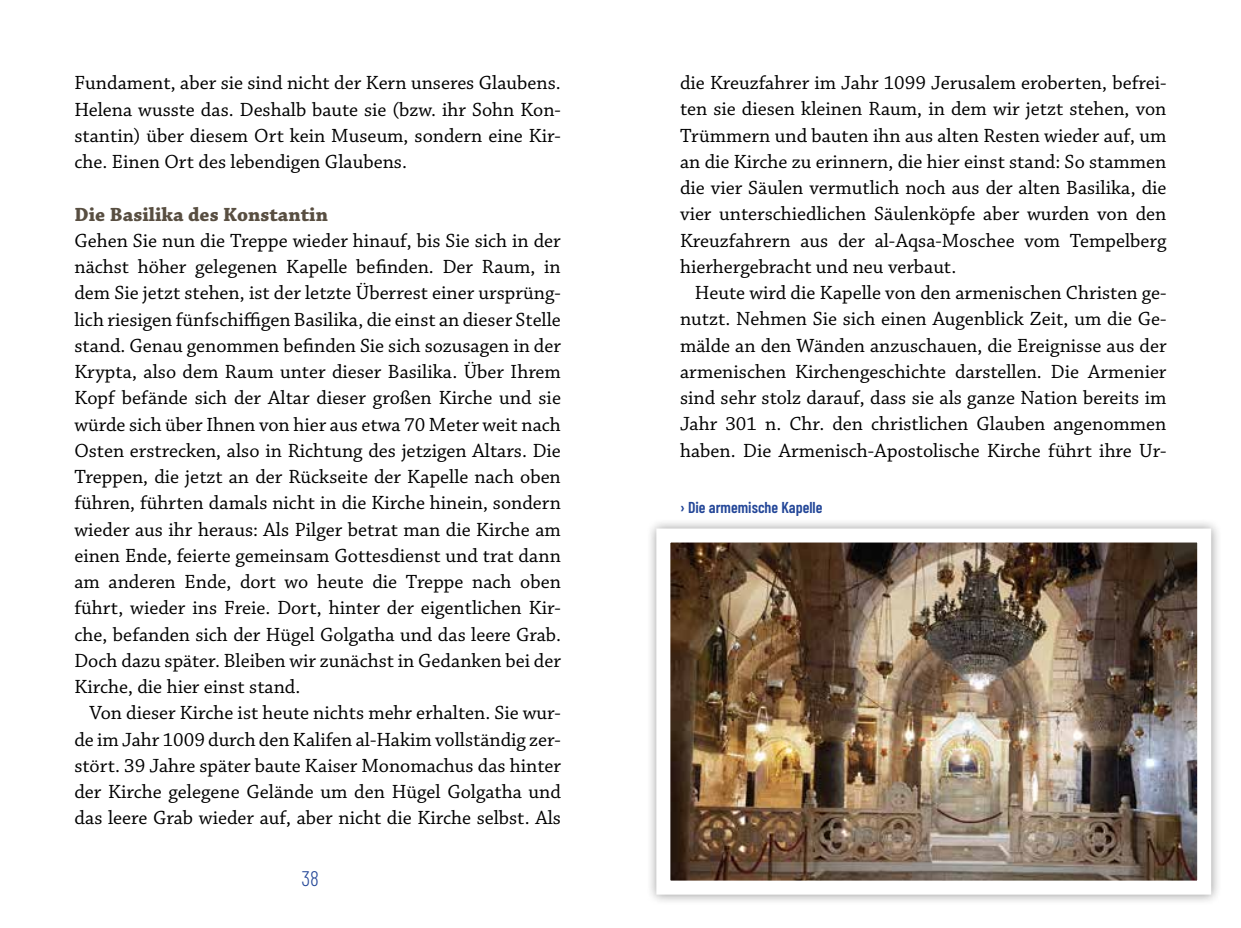
<style>
.page{position:relative;width:1241px;height:928px;background:#fff}
.page>*{position:absolute;margin:0;border:0;box-sizing:border-box;transform-origin:0 0}
.t1{font:300 21px "Barlow Condensed";color:#244798}
.t2{font:20.12px/26.2px "Chaparral Pro";color:#000;text-align:justify}
.t3{font:700 20.12px "Chaparral Pro";color:#584e41}
.t4{font:600 15.75px "Barlow Condensed";color:#244798}
</style>
<div class="page">
<div style="left:645px;top:518px;width:576px;height:387px;background:#000;opacity:.4"></div>
<img style="left:671px;top:543px;width:524px;height:336px">
<div style="left:656px;top:528px;width:554px;height:366px;border:14px solid #fff"></div>
<p class="t2" style="left:74px;top:71px;width:488px">Fundament, aber sie sind nicht der Kern unseres Glaubens.<br>Helena wusste das. Deshalb baute sie (bzw. ihr Sohn Kon&shy;stantin) über diesem Ort kein Museum, sondern eine Kir&shy;che. Einen Ort des lebendigen Glaubens.</p>
<p class="t3" style="left:74px;top:202px;width:255px">Die Basilika des Konstantin</p>
<p class="t2" style="left:74px;top:228px;width:488px">Gehen Sie nun die Treppe wieder hinauf, bis Sie sich in der nächst höher gelegenen Kapelle befinden. Der Raum, in dem Sie jetzt stehen, ist der letzte Überrest einer ursprüng&shy;lich riesigen fünfschiffigen Basilika, die einst an dieser Stelle stand. Genau genommen befinden Sie sich sozusagen in der Krypta, also dem Raum unter dieser Basilika. Über Ihrem Kopf befände sich der Altar dieser großen Kirche und sie würde sich über Ihnen von hier aus etwa 70 Meter weit nach Osten erstrecken, also in Richtung des jetzigen Altars. Die Treppen, die jetzt an der Rückseite der Kapelle nach oben führen, führten damals nicht in die Kirche hinein, sondern wieder aus ihr heraus: Als Pilger betrat man die Kirche am einen Ende, feierte gemeinsam Gottesdienst und trat dann am anderen Ende, dort wo heute die Treppe nach oben führt, wieder ins Freie. Dort, hinter der eigentlichen Kir&shy;che, befanden sich der Hügel Golgatha und das leere Grab.<br>Doch dazu später. Bleiben wir zunächst in Gedanken bei der Kirche, die hier einst stand.</p>
<p class="t2" style="left:74px;top:700px;width:488px;text-indent:15px">Von dieser Kirche ist heute nichts mehr erhalten. Sie wur&shy;de im Jahr 1009 durch den Kalifen al-Hakim vollständig zer&shy;stört. 39 Jahre später baute Kaiser Monomachus das hinter der Kirche gelegene Gelände um den Hügel Golgatha und das leere Grab wieder auf, aber nicht die Kirche selbst. Als</p>
<p class="t1" style="left:301px;top:865px;width:19px">38</p>
<p class="t2" style="left:680px;top:70px;width:488px">die Kreuzfahrer im Jahr 1099 Jerusalem eroberten, befrei&shy;ten sie diesen kleinen Raum, in dem wir jetzt stehen, von Trümmern und bauten ihn aus alten Resten wieder auf, um an die Kirche zu erinnern, die hier einst stand: So stammen die vier Säulen vermutlich noch aus der alten Basilika, die vier unterschiedlichen Säulenköpfe aber wurden von den Kreuzfahrern aus der al-Aqsa-Moschee vom Tempelberg hierhergebracht und neu verbaut.</p>
<p class="t2" style="left:680px;top:280px;width:488px;text-indent:15px">Heute wird die Kapelle von den armenischen Christen ge&shy;nutzt. Nehmen Sie sich einen Augenblick Zeit, um die Ge&shy;mälde an den Wänden anzuschauen, die Ereignisse aus der armenischen Kirchengeschichte darstellen. Die Armenier sind sehr stolz darauf, dass sie als ganze Nation bereits im Jahr 301 n. Chr. den christlichen Glauben angenommen haben. Die Armenisch-Apostolische Kirche führt ihre Ur-</p>
<p class="t4" style="left:680px;top:498px;width:144px">› Die armemische Kapelle</p>
</div>
